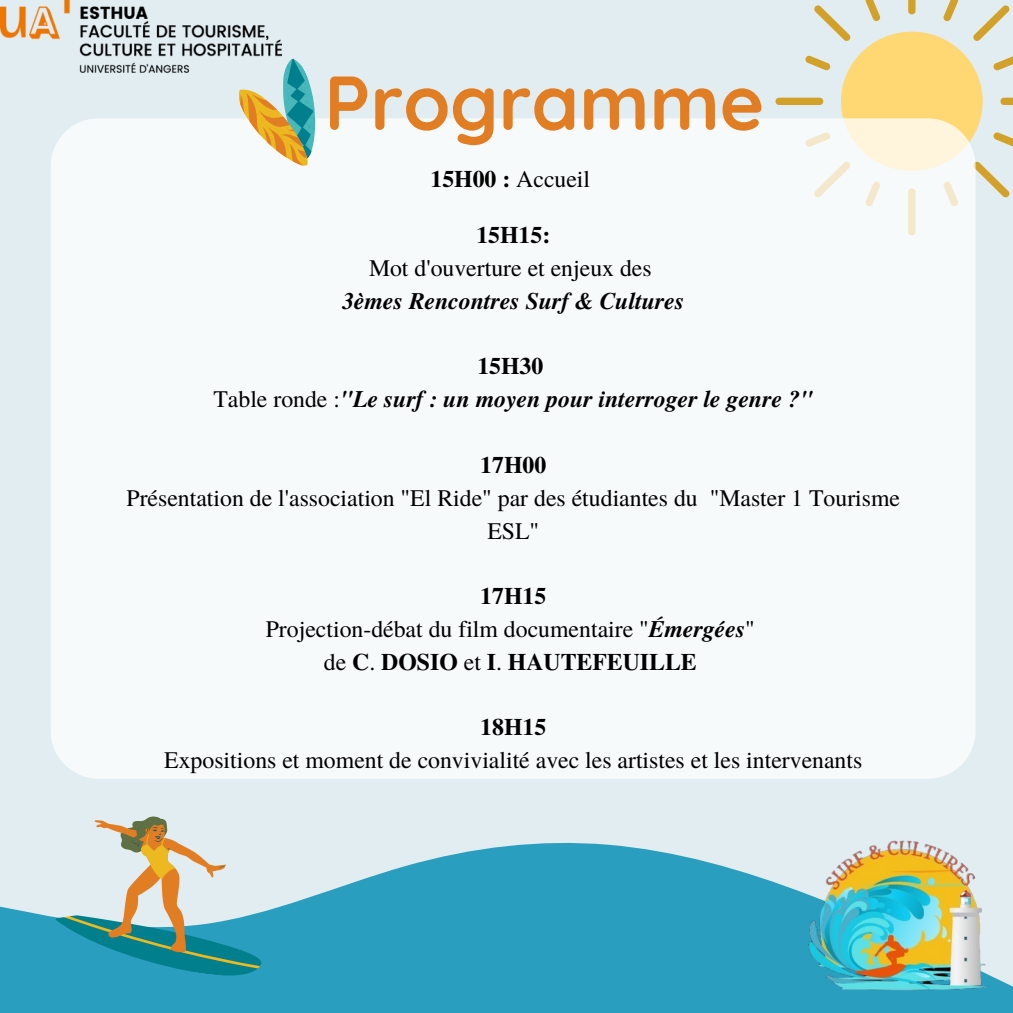
<style>
.page{position:relative;width:1013px;height:1013px;background:#fff}
.page>*{position:absolute;margin:0;border:0;box-sizing:border-box;transform-origin:0 0}
.t1{font:700 76.25px "Quicksand";color:#e17e23}
.t2{font:23.75px/32.8px "Te X Gyre Termes";color:#000;text-align:center}
.t3{font:italic 700 23.75px/32.8px "Te X Gyre Termes";color:#000;text-align:center}
.t4{font:700 23.75px "Te X Gyre Termes";color:#000}
.s1{font-weight:700}
.s2{font-style:normal}
.s3{font-weight:400;font-style:normal}
.s4{font-weight:700;font-style:italic}
</style>
<div class="page">
<div style="left:0;top:0;width:1012px;height:1012px;background:#e2edf1"></div>
<svg style="left:775px;top:0;width:237px;height:235px"></svg>
<div style="left:51px;top:118px;width:924px;height:660px;background:#f7fafb"></div>
<svg style="left:0;top:842px;width:755px;height:170px;background:#41a8c5"></svg>
<img style="left:755px;top:765px;width:257px;height:247px">
<svg style="left:51px;top:816px;width:228px;height:165px"></svg>
<svg style="left:234px;top:56px;width:105px;height:124px"></svg>
<img style="left:0;top:0;width:281px;height:72px">
<h1 class="t1" style="left:324px;top:54px;width:441px">Programme</h1>
<p class="t2" style="left:430px;top:161px;width:161px"><span class="s1">15H00 :</span> Accueil</p>
<p class="t4" style="left:476px;top:216px;width:75px">15H15:</p>
<p class="t2" style="left:369px;top:250px;width:284px">Mot d'ouverture et enjeux des</p>
<p class="t3" style="left:342px;top:283px;width:343px">3èmes Rencontres Surf &amp; Cultures</p>
<p class="t3" style="left:213px;top:349px;width:601px"><span class="s2">15H30<br></span><span class="s3">Table ronde :</span>"Le surf : un moyen pour interroger le genre ?"</p>
<p class="t4" style="left:480px;top:446px;width:67px">17H00</p>
<p class="t2" style="left:126px;top:480px;width:775px">Présentation de l'association "El Ride" par des étudiantes du "Master 1 Tourisme<br>ESL"</p>
<p class="t2" style="left:266px;top:578px;width:490px"><span class="s1">17H15<br></span>Projection-débat du film documentaire "<span class="s4">Émergées</span>" de <span class="s1">C</span>. <span class="s1">DOSIO</span> et <span class="s1">I</span>. <span class="s1">HAUTEFEUILLE</span></p>
<p class="t4" style="left:480px;top:709px;width:67px">18H15</p>
<p class="t2" style="left:164px;top:742px;width:699px">Expositions et moment de convivialité avec les artistes et les intervenants</p>
</div>
